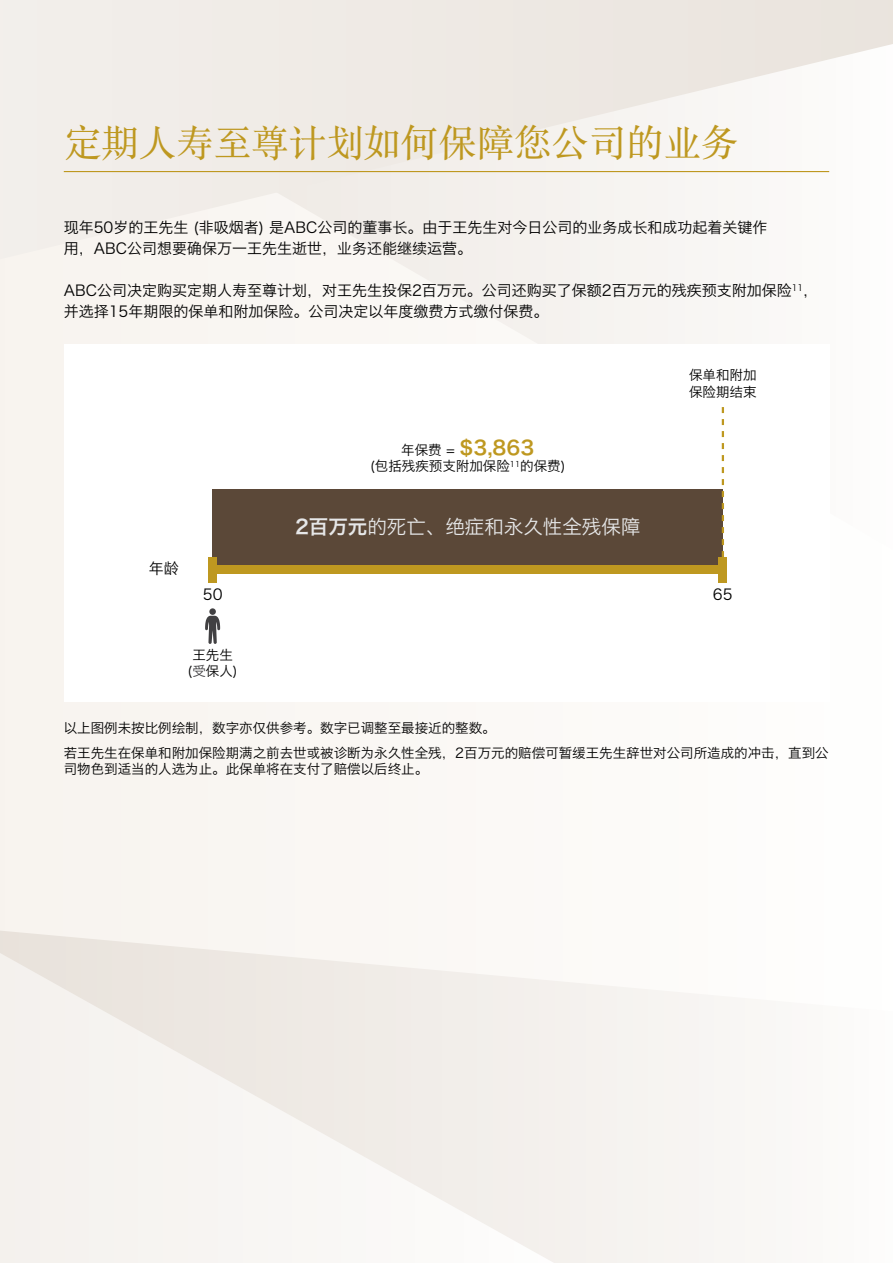
<style>
.page{position:relative;width:893px;height:1263px;background:#f9f7f4}
.page>*{position:absolute;margin:0;border:0;box-sizing:border-box;transform-origin:0 0}
.t1{font:37.5px "ST Songti SC Regular";color:#be9820}
.t2{font:19.5px "Hiragino Sans GB W3";color:#e6e7e8}
.t3{font:19.5px "Hiragino Sans GB W6";color:#be9820}
.t4{font:15px/21px "Hiragino Sans GB W3";color:#000}
.t5{font:13.5px/16.2px "Hiragino Sans GB W3";color:#000}
.s1{color:#414042}
.s2{font-family:"Hiragino Sans GB W3";font-size:13.5px;color:#000}
.s3{font-family:"Hiragino Sans GB W6"}
</style>
<div class="page">
<svg style="left:0;top:930px;width:477px;height:289px"></svg>
<svg style="left:37px;top:0;width:856px;height:280px"></svg>
<hr style="left:64px;top:171px;width:765px;height:1px;background:#be9820">
<div style="left:64px;top:344px;width:765px;height:358px;background:#fff"></div>
<div style="left:213px;top:489px;width:510px;height:77px;background:#5b4838"></div>
<div style="left:208px;top:566px;width:519px;height:8px;background:#be9820"></div>
<svg style="left:722px;top:407px;width:2px;height:150px"></svg>
<div style="left:208px;top:557px;width:9px;height:26px;background:#be9820"></div>
<div style="left:719px;top:557px;width:8px;height:26px;background:#be9820"></div>
<div style="left:209px;top:608px;width:7px;height:7px;background:#414042;border-radius:50%"></div>
<svg style="left:205px;top:616px;width:15px;height:28px"></svg>
<h1 class="t1" style="left:64px;top:119px;width:676px">定期人寿至尊计划如何保障您公司的业务</h1>
<p class="t4" style="left:64px;top:216px;width:705px">现年50岁的王先生 (非吸烟者) 是ABC公司的董事长。由于王先生对今日公司的业务成长和成功起着关键作用，ABC公司想要确保万一王先生逝世，业务还能继续运营。</p>
<p class="t4" style="left:64px;top:279px;width:756px">ABC公司决定购买定期人寿至尊计划，对王先生投保2百万元。公司还购买了保额2百万元的残疾预支附加保险<sup>11</sup>，并选择15年期限的保单和附加保险。公司决定以年度缴费方式缴付保费。</p>
<p class="t4" style="left:149px;top:558px;width:32px">年龄</p>
<p class="t4" style="left:203px;top:584px;width:21px">50</p>
<p class="t5" style="left:188px;top:646px;width:52px;text-align:center">王先生<br>(<span class="s1">受</span>保人)</p>
<h2 class="t3" style="left:401px;top:435px;width:135px"><span class="s2">年保费 =</span> $3,863</h2>
<p class="t5" style="left:370px;top:458px;width:197px">(包括残疾预支附加保险<sup>11</sup>的保费)</p>
<h2 class="t2" style="left:295px;top:514px;width:347px"><span class="s3">2百万元</span>的死亡、绝症和永久性全残保障</h2>
<p class="t5" style="left:689px;top:367px;width:69px">保单和附加保险期结束</p>
<p class="t4" style="left:713px;top:584px;width:21px">65</p>
<p class="t5" style="left:64px;top:715px;width:766px;line-height:24.8px">以上图例未按比例绘制，数字亦仅供参考。数字已调整至最接近的整数。<br>若王先生在保单和附加保险期满之前去世或被诊断为永久性全残，2百万元的赔偿可暂缓王先生辞世对公司所造成的冲击，直到公</p>
<p class="t5" style="left:64px;top:761px;width:366px">司物色到适当的人选为止。此保单将在支付了赔偿以后终止。</p>
</div>
